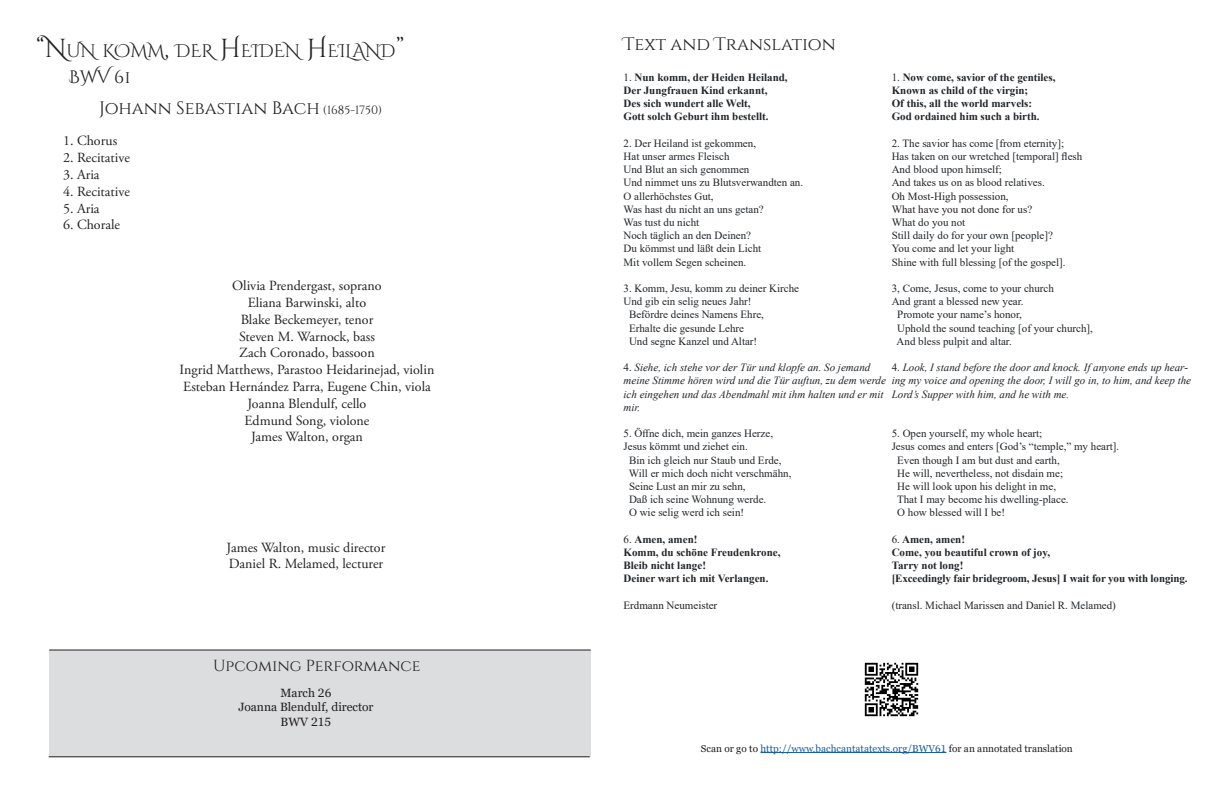
<style>
.page{position:relative;width:1224px;height:792px;background:#fff}
.page>*{position:absolute;margin:0;border:0;box-sizing:border-box;transform-origin:0 0}
.t1{font:18.2px "Cinzel Decorative";letter-spacing:-.015em;color:#231f20}
.t2{font:18px "Cinzel";color:#231f20}
.t3{font:18px "Cinzel Decorative";color:#231f20}
.t4{font:16px "Cinzel";letter-spacing:-.005em;color:#231f20}
.t5{font:14px "Adobe Garamond Pro";color:#231f20}
.t6{font:12px "Georgia Pro";color:#231f20}
.t7{font:11px "Times New Roman";color:#212529}
.t8{font:700 11px "Times New Roman";color:#212529}
.t9{font:italic 11px/13.2px "Times New Roman";color:#212529}
.t10{font:11px "Times New Roman";color:#231f20}
.t11{font:10px "Georgia Pro";color:#175d9e}
.s1{font-size:26px}
.s2{font-size:12px}
.s3{font-family:"Cinzel Decorative"}
.s4{font-weight:400}
.s5{font-style:normal}
.s6{color:#231f20}
</style>
<div class="page">
<hr style="left:760px;top:752px;width:186px;height:1px;background:#175d9e">
<div style="left:49px;top:651px;width:542px;height:106px;background:#dcdddf"></div>
<hr style="left:49px;top:756px;width:541px;height:1px;background:#231f20">
<hr style="left:49px;top:650px;width:542px;height:1px;background:#231f20">
<img style="left:864px;top:662px;width:55px;height:55px">
<p class="t1" style="left:36px;top:39px;width:370px"><span class="s1">“N</span>UNKOMM<span class="s1">,</span> DER <span class="s1">H</span>EIDEN <span class="s1">H</span>EILAND<span class="s1">”</span></p>
<p class="t3" style="left:69px;top:66px;width:63px">BWV 61</p>
<p class="t2" style="left:99px;top:98px;width:284px">Johann Sebastian Bach <span class="s2">(1685-1750)</span></p>
<p class="t5" style="left:63px;top:133px;width:56px">1. Chorus</p>
<p class="t5" style="left:63px;top:149px;width:68px">2. Recitative</p>
<p class="t5" style="left:63px;top:166px;width:38px">3. Aria</p>
<p class="t5" style="left:63px;top:183px;width:68px">4. Recitative</p>
<p class="t5" style="left:63px;top:200px;width:38px">5. Aria</p>
<p class="t5" style="left:63px;top:217px;width:59px">6. Chorale</p>
<p class="t5" style="left:232px;top:277px;width:151px">Olivia Prendergast, soprano</p>
<p class="t5" style="left:248px;top:294px;width:120px">Eliana Barwinski, alto</p>
<p class="t5" style="left:241px;top:311px;width:134px">Blake Beckemeyer, tenor</p>
<p class="t5" style="left:239px;top:328px;width:137px">Steven M. Warnock, bass</p>
<p class="t5" style="left:239px;top:345px;width:137px">Zach Coronado, bassoon</p>
<p class="t5" style="left:180px;top:361px;width:256px">Ingrid Matthews, Parastoo Heidarinejad, violin</p>
<p class="t5" style="left:183px;top:378px;width:249px">Esteban Hernández Parra, Eugene Chin, viola</p>
<p class="t5" style="left:248px;top:395px;width:120px">Joanna Blendulf, cello</p>
<p class="t5" style="left:244px;top:412px;width:127px">Edmund Song, violone</p>
<p class="t5" style="left:251px;top:429px;width:113px">James Walton, organ</p>
<p class="t5" style="left:227px;top:539px;width:160px">James Walton, music director</p>
<p class="t5" style="left:229px;top:555px;width:156px">Daniel R. Melamed, lecturer</p>
<p class="t4" style="left:213px;top:656px;width:209px">Upcoming Performance</p>
<p class="t6" style="left:281px;top:686px;width:52px">March 26</p>
<p class="t6" style="left:238px;top:700px;width:137px">Joanna Blendulf, director</p>
<p class="t6" style="left:281px;top:715px;width:52px">BWV 215</p>
<p class="t2" style="left:624px;top:34px;width:214px"><span class="s3">T</span>ext and <span class="s3">T</span>ranslation</p>
<p class="t8" style="left:624px;top:69px;width:166px"><span class="s4">1.</span> Nun komm, der Heiden Heiland,</p>
<p class="t8" style="left:624px;top:82px;width:146px">Der Jungfrauen Kind erkannt,</p>
<p class="t8" style="left:624px;top:96px;width:129px">Des sich wundert alle Welt,</p>
<p class="t8" style="left:624px;top:109px;width:147px">Gott solch Geburt ihm bestellt.</p>
<p class="t7" style="left:624px;top:135px;width:134px">2. Der Heiland ist gekommen,</p>
<p class="t7" style="left:624px;top:149px;width:108px">Hat unser armes Fleisch</p>
<p class="t7" style="left:624px;top:162px;width:127px">Und Blut an sich genommen</p>
<p class="t7" style="left:624px;top:175px;width:181px">Und nimmet uns zu Blutsverwandten an.</p>
<p class="t7" style="left:624px;top:188px;width:92px">O allerhöchstes Gut,</p>
<p class="t7" style="left:624px;top:201px;width:142px">Was hast du nicht an uns getan?</p>
<p class="t7" style="left:624px;top:215px;width:77px">Was tust du nicht</p>
<p class="t7" style="left:624px;top:228px;width:129px">Noch täglich an den Deinen?</p>
<p class="t7" style="left:624px;top:241px;width:139px">Du kömmst und läßt dein Licht</p>
<p class="t7" style="left:624px;top:254px;width:124px">Mit vollem Segen scheinen.</p>
<p class="t7" style="left:624px;top:281px;width:177px">3. Komm, Jesu, komm zu deiner Kirche</p>
<p class="t7" style="left:624px;top:294px;width:130px">Und gib ein selig neues Jahr!</p>
<p class="t7" style="left:629px;top:307px;width:137px">Befördre deines Namens Ehre,</p>
<p class="t7" style="left:629px;top:320px;width:117px">Erhalte die gesunde Lehre</p>
<p class="t7" style="left:629px;top:333px;width:130px">Und segne Kanzel und Altar!</p>
<p class="t9" style="left:624px;top:361px;width:264px"><span class="s5">4.</span> Siehe, ich stehe vor der Tür und klopfe an. So jemand meine Stimme hören wird und die Tür auftun, zu dem werde ich eingehen und das Abendmahl mit ihm halten und er mit mir.</p>
<p class="t7" style="left:624px;top:426px;width:151px">5. Öffne dich, mein ganzes Herze,</p>
<p class="t7" style="left:624px;top:439px;width:126px">Jesus kömmt und ziehet ein.</p>
<p class="t7" style="left:629px;top:452px;width:154px">Bin ich gleich nur Staub und Erde,</p>
<p class="t7" style="left:629px;top:465px;width:164px">Will er mich doch nicht verschmähn,</p>
<p class="t7" style="left:629px;top:479px;width:118px">Seine Lust an mir zu sehn,</p>
<p class="t7" style="left:629px;top:492px;width:139px">Daß ich seine Wohnung werde.</p>
<p class="t7" style="left:629px;top:505px;width:117px">O wie selig werd ich sein!</p>
<p class="t8" style="left:624px;top:531px;width:75px"><span class="s4">6.</span> Amen, amen!</p>
<p class="t8" style="left:624px;top:544px;width:158px">Komm, du schöne Freudenkrone,</p>
<p class="t8" style="left:624px;top:558px;width:84px">Bleib nicht lange!</p>
<p class="t8" style="left:624px;top:571px;width:146px">Deiner wart ich mit Verlangen.</p>
<p class="t10" style="left:624px;top:597px;width:95px">Erdmann Neumeister</p>
<p class="t8" style="left:892px;top:69px;width:165px"><span class="s4">1.</span> Now come, savior of the gentiles,</p>
<p class="t8" style="left:892px;top:82px;width:138px">Known as child of the virgin;</p>
<p class="t8" style="left:892px;top:96px;width:142px">Of this, all the world marvels:</p>
<p class="t8" style="left:892px;top:109px;width:149px">God ordained him such a birth.</p>
<p class="t7" style="left:892px;top:135px;width:174px">2. The savior has come [from eternity];</p>
<p class="t7" style="left:892px;top:149px;width:192px">Has taken on our wretched [temporal] flesh</p>
<p class="t7" style="left:892px;top:162px;width:112px">And blood upon himself;</p>
<p class="t7" style="left:892px;top:175px;width:155px">And takes us on as blood relatives.</p>
<p class="t10" style="left:892px;top:188px;width:119px">Oh Most-High possession,</p>
<p class="t10" style="left:892px;top:201px;width:142px">What have you not done for us?</p>
<p class="t7" style="left:892px;top:215px;width:75px">What do you not</p>
<p class="t7" style="left:892px;top:228px;width:163px">Still daily do for your own [people]?</p>
<p class="t7" style="left:892px;top:241px;width:124px">You come and let your light</p>
<p class="t7" style="left:892px;top:254px;width:175px">Shine with full blessing [of the gospel].</p>
<p class="t7" style="left:892px;top:281px;width:164px">3, Come, Jesus, come to your church</p>
<p class="t7" style="left:892px;top:294px;width:133px">And grant a blessed new year.</p>
<p class="t7" style="left:897px;top:307px;width:126px">Promote your name’s honor,</p>
<p class="t7" style="left:897px;top:320px;width:197px">Uphold the sound teaching [of your church],</p>
<p class="t7" style="left:897px;top:333px;width:117px">And bless pulpit and altar.</p>
<p class="t9" style="left:892px;top:361px;width:301px"><span class="s5">4.</span> Look, I stand before the door and knock. If anyone ends up hear&shy;ing my voice and opening the door, I will go in, to him, and keep the<br>Lord’s Supper with him, and he with me.</p>
<p class="t7" style="left:892px;top:426px;width:152px">5. Open yourself, my whole heart;</p>
<p class="t7" style="left:892px;top:439px;width:229px">Jesus comes and enters [God’s “temple,” my heart].</p>
<p class="t7" style="left:897px;top:452px;width:164px">Even though I am but dust and earth,</p>
<p class="t7" style="left:897px;top:465px;width:167px">He will, nevertheless, not disdain me;</p>
<p class="t7" style="left:897px;top:479px;width:160px">He will look upon his delight in me,</p>
<p class="t7" style="left:897px;top:492px;width:173px">That I may become his dwelling-place.</p>
<p class="t7" style="left:897px;top:505px;width:109px">O how blessed will I be!</p>
<p class="t8" style="left:892px;top:531px;width:75px"><span class="s4">6.</span> Amen, amen!</p>
<p class="t8" style="left:892px;top:544px;width:160px">Come, you beautiful crown of joy,</p>
<p class="t8" style="left:892px;top:558px;width:73px">Tarry not long!</p>
<p class="t8" style="left:892px;top:571px;width:297px">[Exceedingly fair bridegroom, Jesus] I wait for you with longing.</p>
<p class="t7" style="left:892px;top:597px;width:226px">(transl. Michael Marissen and Daniel R. Melamed)</p>
<p class="t11" style="left:701px;top:742px;width:373px"><span class="s6">Scan or go to</span> http://www.bachcantatatexts.org/BWV61 <span class="s6">for an annotated translation</span></p>
</div>
